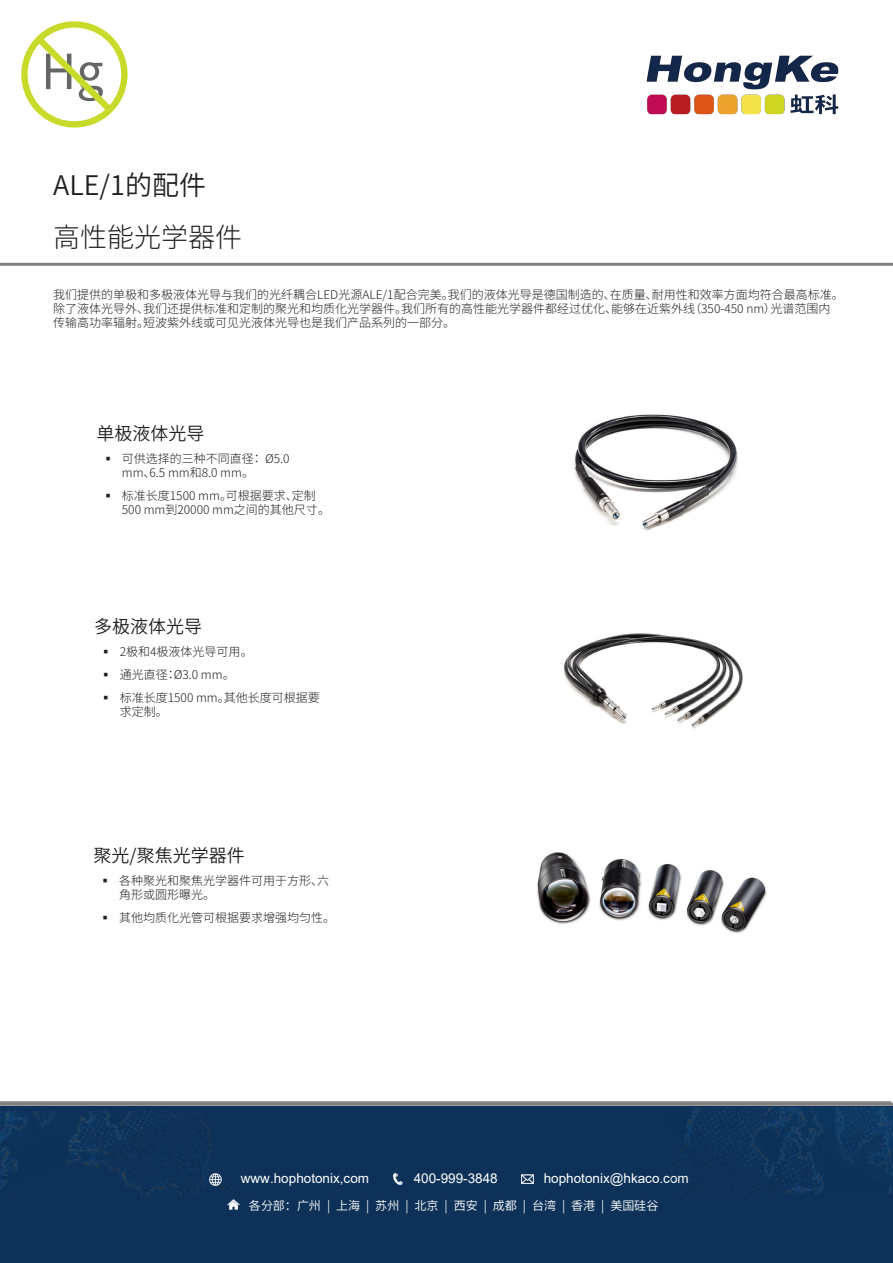
<style>
.page{position:relative;width:893px;height:1263px;background:#fff}
.page>*{position:absolute;margin:0;border:0;box-sizing:border-box;transform-origin:0 0}
.t1{font:27px/52.1px "Source Han Sans";color:#231f20}
.t2{font:18px "Source Han Sans";color:#231f20}
.t3{font:13.5px "Arial";color:#fff}
.t4{font:12.15px "Source Han Sans CN";color:#fff}
.t5{font:300 12px/14.4px "Source Han Sans";color:#231f20}
.s1{font-weight:300}
</style>
<div class="page">
<hr style="left:0;top:1103px;width:893px;height:3px;background:#808080">
<hr style="left:0;top:263px;width:893px;height:3px;background:#808080">
<img style="left:574px;top:414px;width:164px;height:117px">
<img style="left:564px;top:633px;width:179px;height:96px">
<img style="left:537px;top:852px;width:230px;height:81px">
<svg style="left:21px;top:21px;width:107px;height:107px"></svg>
<img style="left:646px;top:55px;width:193px;height:60px">
<hr style="left:0;top:1101px;width:891px;height:3px;background:#808080">
<div style="left:0;top:1106px;width:893px;height:157px;background:#0d3158"></div>
<svg style="left:394px;top:1173px;width:8px;height:11px"></svg>
<svg style="left:521px;top:1175px;width:12px;height:8px"></svg>
<svg style="left:227px;top:1199px;width:12px;height:10px"></svg>
<img style="left:0;top:1110px;width:240px;height:86px">
<img style="left:669px;top:1107px;width:224px;height:86px">
<p class="t1" style="left:53px;top:159px;width:190px">ALE/1的配件<br><span class="s1">高性能光学器件</span></p>
<p class="t5" style="left:53px;top:287px;width:792px">我们提供的单极和多极液体光导与我们的光纤耦合LED光源ALE/1配合完美。我们的液体光导是德国制造的、在质量、耐用性和效率方面均符合最高标准。除了液体光导外、我们还提供标准和定制的聚光和均质化光学器件。我们所有的高性能光学器件都经过优化、能够在近紫外线（350-450 nm）光谱范围内传输高功率辐射。短波紫外线或可见光液体光导也是我们产品系列的一部分。</p>
<p class="t2" style="left:96px;top:423px;width:109px">单极液体光导</p>
<p class="t5" style="left:122px;top:451px;width:169px">可供选择的三种不同直径： Ø5.0 mm、6.5 mm和8.0 mm。</p>
<p class="t5" style="left:122px;top:488px;width:210px">标准长度1500 mm。可根据要求、定制<br>500 mm到20000 mm之间的其他尺寸。</p>
<p class="t2" style="left:94px;top:617px;width:110px">多极液体光导</p>
<p class="t5" style="left:120px;top:645px;width:134px">2极和4极液体光导可用。</p>
<p class="t5" style="left:120px;top:668px;width:117px">通光直径：Ø3.0 mm。</p>
<p class="t5" style="left:120px;top:691px;width:202px">标准长度1500 mm。其他长度可根据要求定制。</p>
<p class="t2" style="left:94px;top:845px;width:153px">聚光/聚焦光学器件</p>
<p class="t5" style="left:119px;top:873px;width:212px">各种聚光和聚焦光学器件可用于方形、六角形或圆形曝光。</p>
<p class="t5" style="left:119px;top:910px;width:218px">其他均质化光管可根据要求增强均匀性。</p>
<p class="t3" style="left:241px;top:1169px;width:130px">www.hophotonix,com</p>
<p class="t3" style="left:414px;top:1169px;width:86px">400-999-3848</p>
<p class="t3" style="left:544px;top:1169px;width:147px">hophotonix@hkaco.com</p>
<p class="t4" style="left:249px;top:1199px;width:411px">各分部：广州|上海|苏州|北京|西安|成都|台湾|香港|美国硅谷</p>
</div>
